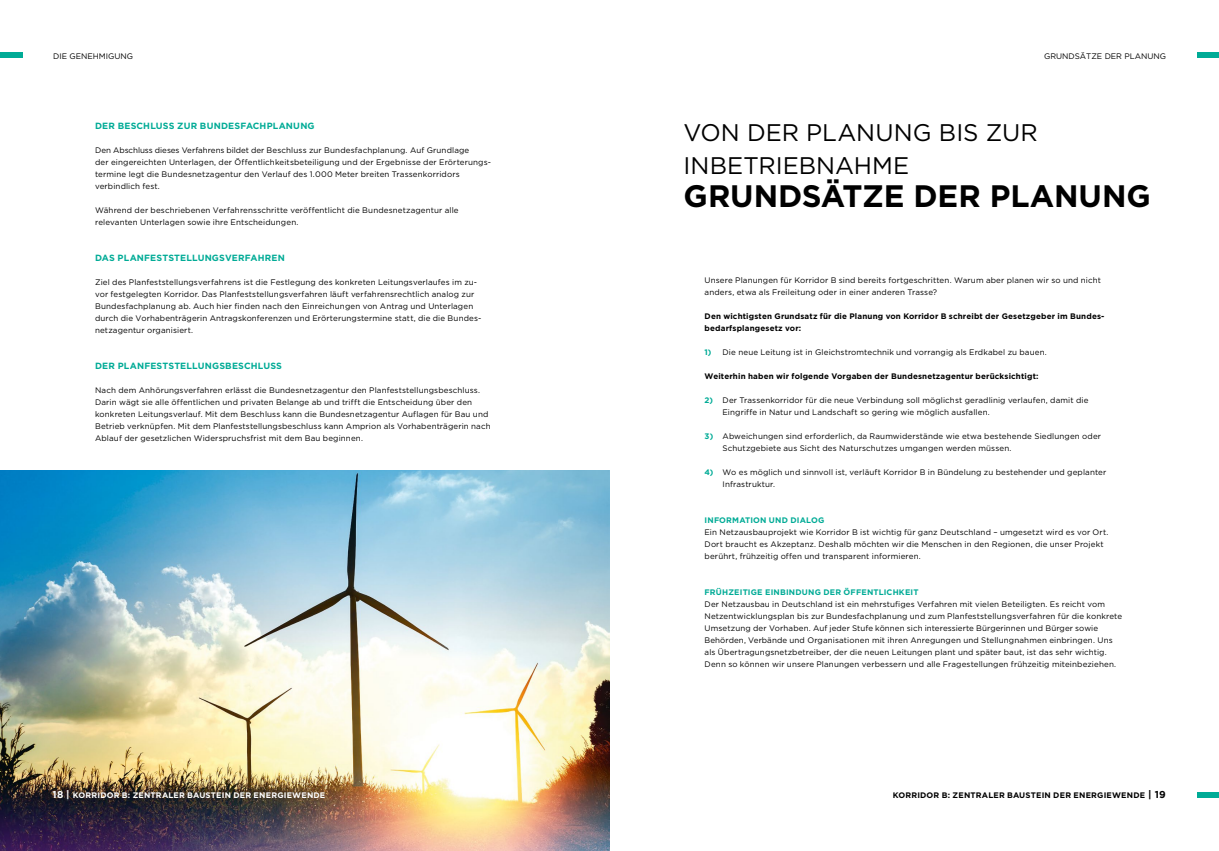
<style>
.page{position:relative;width:1219px;height:851px;background:#fff}
.page>*{position:absolute;margin:0;border:0;box-sizing:border-box;transform-origin:0 0}
.t1{font:700 31px "Gotham";letter-spacing:-.005em;color:#000}
.t2{font:24px/33px "Gotham";color:#000}
.t3{font:700 9px "Gotham";letter-spacing:.02em;color:#00ab96}
.t4{font:8px/12px "Gotham";letter-spacing:.015em;color:#000}
.t5{font:700 8px/12px "Gotham";letter-spacing:.02em;color:#000}
.t6{font:700 8px "Gotham";letter-spacing:.025em;color:#00ab96}
.t7{font:700 8px "Gotham";letter-spacing:.025em;color:#fff}
.s1{font-weight:700;color:#00ab96}
.s2{font-size:10px}
</style>
<div class="page">
<div style="left:0;top:53px;width:22px;height:5px;background:#00ab96"></div>
<div style="left:1197px;top:53px;width:22px;height:5px;background:#00ab96"></div>
<div style="left:1197px;top:791px;width:22px;height:6px;background:#00ab96"></div>
<img style="left:0;top:471px;width:609px;height:379px">
<p class="t4" style="left:53px;top:50px;width:81px">DIE GENEHMIGUNG</p>
<p class="t4" style="left:1044px;top:50px;width:123px">GRUNDSÄTZE DER PLANUNG</p>
<p class="t3" style="left:95px;top:120px;width:221px">DER BESCHLUSS ZUR BUNDESFACHPLANUNG</p>
<p class="t4" style="left:95px;top:144px;width:396px">Den Abschluss dieses Verfahrens bildet der Beschluss zur Bundesfachplanung. Auf Grundlage<br>der eingereichten Unterlagen, der Öffentlichkeitsbeteiligung und der Ergebnisse der Erörterungs&shy;termine legt die Bundesnetzagentur den Verlauf des 1.000 Meter breiten Trassenkorridors verbindlich fest.</p>
<p class="t4" style="left:95px;top:204px;width:365px">Während der beschriebenen Verfahrensschritte veröffentlicht die Bundesnetzagentur alle relevanten Unterlagen sowie ihre Entscheidungen.</p>
<p class="t3" style="left:95px;top:252px;width:191px">DAS PLANFESTSTELLUNGSVERFAHREN</p>
<p class="t4" style="left:95px;top:276px;width:388px">Ziel des Planfeststellungsverfahrens ist die Festlegung des konkreten Leitungsverlaufes im zu&shy;vor festgelegten Korridor. Das Planfeststellungsverfahren läuft verfahrensrechtlich analog zur Bundesfachplanung ab. Auch hier finden nach den Einreichungen von Antrag und Unterlagen durch die Vorhabenträgerin Antragskonferenzen und Erörterungstermine statt, die die Bundes&shy;netzagentur organisiert.</p>
<p class="t3" style="left:95px;top:360px;width:188px">DER PLANFESTSTELLUNGSBESCHLUSS</p>
<p class="t4" style="left:95px;top:384px;width:397px">Nach dem Anhörungsverfahren erlässt die Bundesnetzagentur den Planfeststellungsbeschluss.<br>Darin wägt sie alle öffentlichen und privaten Belange ab und trifft die Entscheidung über den konkreten Leitungsverlauf. Mit dem Beschluss kann die Bundesnetzagentur Auflagen für Bau und Betrieb verknüpfen. Mit dem Planfeststellungsbeschluss kann Amprion als Vorhabenträgerin nach Ablauf der gesetzlichen Widerspruchsfrist mit dem Bau beginnen.</p>
<h2 class="t2" style="left:684px;top:115px;width:356px">VON DER PLANUNG BIS ZUR<br>INBETRIEBNAHME</h2>
<h1 class="t1" style="left:684px;top:175px;width:469px">GRUNDSÄTZE DER PLANUNG</h1>
<p class="t4" style="left:705px;top:274px;width:398px">Unsere Planungen für Korridor B sind bereits fortgeschritten. Warum aber planen wir so und nicht anders, etwa als Freileitung oder in einer anderen Trasse?</p>
<p class="t5" style="left:705px;top:310px;width:401px">Den wichtigsten Grundsatz für die Planung von Korridor B schreibt der Gesetzgeber im Bundes&shy;bedarfsplangesetz vor:</p>
<p class="t4" style="left:705px;top:346px;width:344px"><span class="s1">1)</span> Die neue Leitung ist in Gleichstromtechnik und vorrangig als Erdkabel zu bauen.</p>
<p class="t5" style="left:705px;top:370px;width:336px">Weiterhin haben wir folgende Vorgaben der Bundesnetzagentur berücksichtigt:</p>
<p class="t4" style="left:723px;top:394px;width:367px;text-indent:-18px"><span class="s1">2)</span> Der Trassenkorridor für die neue Verbindung soll möglichst geradlinig verlaufen, damit die<br>Eingriffe in Natur und Landschaft so gering wie möglich ausfallen.</p>
<p class="t4" style="left:723px;top:430px;width:380px;text-indent:-18px"><span class="s1">3)</span> Abweichungen sind erforderlich, da Raumwiderstände wie etwa bestehende Siedlungen oder<br>Schutzgebiete aus Sicht des Naturschutzes umgangen werden müssen.</p>
<p class="t4" style="left:723px;top:466px;width:385px;text-indent:-18px"><span class="s1">4)</span> Wo es möglich und sinnvoll ist, verläuft Korridor B in Bündelung zu bestehender und geplanter<br>Infrastruktur.</p>
<p class="t6" style="left:705px;top:515px;width:121px">INFORMATION UND DIALOG</p>
<p class="t4" style="left:705px;top:526px;width:405px">Ein Netzausbauprojekt wie Korridor B ist wichtig für ganz Deutschland – umgesetzt wird es vor Ort.<br>Dort braucht es Akzeptanz. Deshalb möchten wir die Menschen in den Regionen, die unser Projekt berührt, frühzeitig offen und transparent informieren.</p>
<p class="t6" style="left:705px;top:587px;width:215px">FRÜHZEITIGE EINBINDUNG DER ÖFFENTLICHKEIT</p>
<p class="t4" style="left:705px;top:598px;width:419px">Der Netzausbau in Deutschland ist ein mehrstufiges Verfahren mit vielen Beteiligten. Es reicht vom Netzentwicklungsplan bis zur Bundesfachplanung und zum Planfeststellungsverfahren für die konkrete Umsetzung der Vorhaben. Auf jeder Stufe können sich interessierte Bürgerinnen und Bürger sowie Behörden, Verbände und Organisationen mit ihren Anregungen und Stellungnahmen einbringen. Uns als Übertragungsnetzbetreiber, der die neuen Leitungen plant und später baut, ist das sehr wichtig.<br>Denn so können wir unsere Planungen verbessern und alle Fragestellungen frühzeitig miteinbeziehen.</p>
<p class="t7" style="left:53px;top:790px;width:274px"><span class="s2">18 |</span> KORRIDOR B: ZENTRALER BAUSTEIN DER ENERGIEWENDE</p>
<p class="t5" style="left:893px;top:788px;width:274px">KORRIDOR B: ZENTRALER BAUSTEIN DER ENERGIEWENDE <span class="s2">| 19</span></p>
</div>
